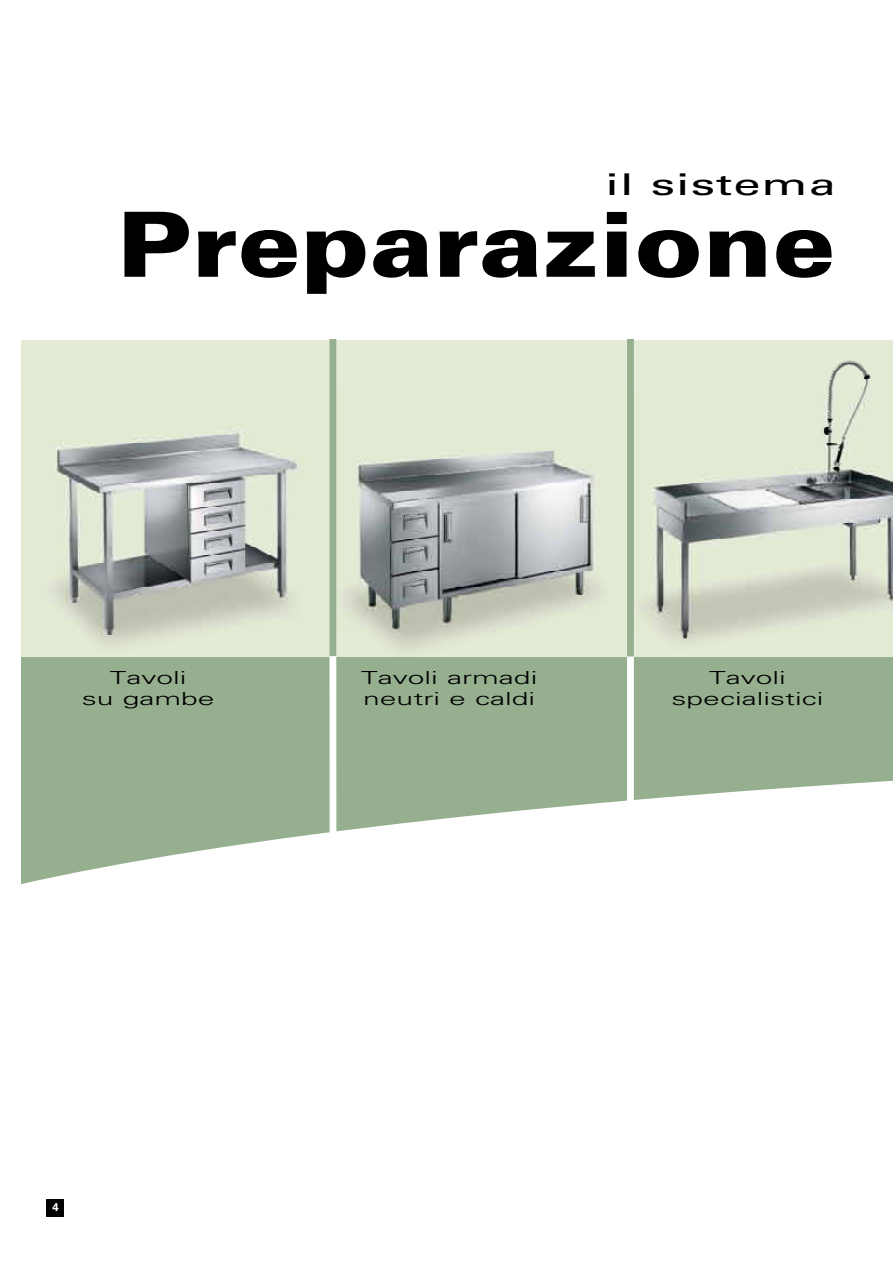
<style>
.page{position:relative;width:893px;height:1263px;background:#fff}
.page>*{position:absolute;margin:0;border:0;box-sizing:border-box;transform-origin:0 0}
.t1{font:900 90px "Univers LT Std";color:#000;scale:1.15 1}
.t2{font:30px "Univers LT Std";letter-spacing:.02em;color:#000;scale:1.63 1}
.t3{font:300 18px/21px "Univers LT Std";color:#000;text-align:center;scale:1.67 1}
.t4{font:700 11.25px "Univers LT Std";color:#fff}
</style>
<div class="page">
<div style="left:47px;top:1199px;width:17px;height:17px;background:#000"></div>
<div style="left:21px;top:361px;width:872px;height:535px;background:#95af8f"></div>
<svg style="left:21px;top:833px;width:872px;height:53px;fill:#fff"></svg>
<img style="left:21px;top:339px;width:871px;height:317px">
<svg style="left:325px;top:649px;width:568px;height:226px"></svg>
<hr style="left:892px;top:340px;width:1px;height:316px;background:#95af8f">
<div style="left:627px;top:340px;width:7px;height:316px;background:#95af8f"></div>
<div style="left:329px;top:340px;width:7px;height:316px;background:#95af8f"></div>
<div style="left:21px;top:886px;width:872px;height:51px;background:#fff"></div>
<h2 class="t2" style="left:606px;top:166px;width:143px">il sistema</h2>
<h1 class="t1" style="left:117px;top:188px;width:626px">Preparazione</h1>
<p class="t3" style="left:82px;top:667px;width:81px">Tavoli<br>su gambe</p>
<p class="t3" style="left:361px;top:667px;width:107px;text-align:left">Tavoli armadi neutri e caldi</p>
<p class="t3" style="left:671px;top:667px;width:92px">Tavoli specialistici</p>
<p class="t4" style="left:52px;top:1200px;width:8px">4</p>
</div>
